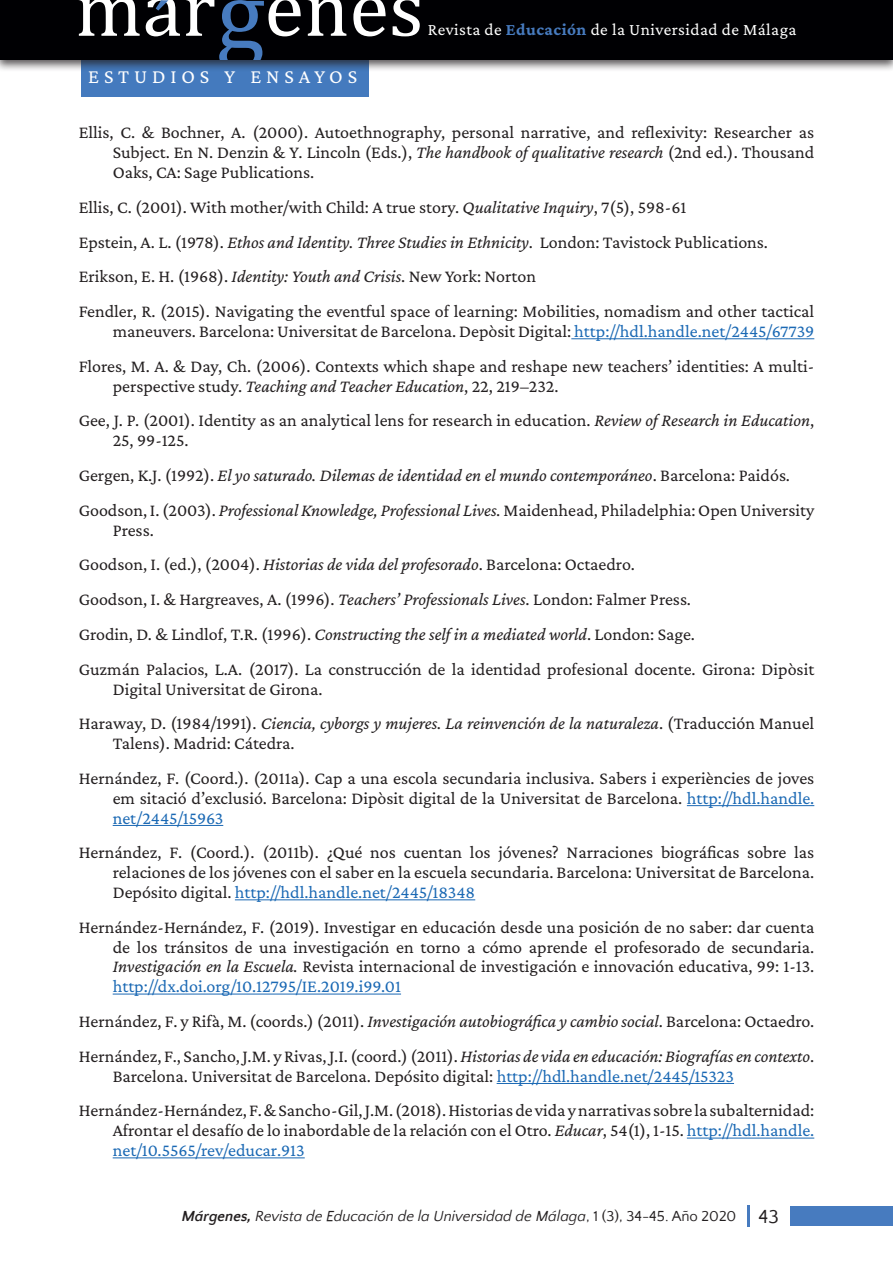
<style>
.page{position:relative;width:893px;height:1263px;background:#fff}
.page>*{position:absolute;margin:0;border:0;box-sizing:border-box;transform-origin:0 0}
.t1{font:20.25px "Crimson Pro";letter-spacing:.24em;color:#fff}
.t2{font:18px/34.8px "Crimson Pro";color:#231f20}
.t3{font:17.25px "Crimson Pro";letter-spacing:.025em;color:#fff}
.t4{font:italic 15px "Quattrocento Sans";color:#231f20}
.s1{font-weight:700;color:#477bbf}
.s2{font-style:italic}
.s3{color:#1b69b4}
.s4{font-weight:700}
.s5{font-style:normal}
.s6{font-style:normal;font-size:19.5px}
</style>
<div class="page">
<div style="left:81px;top:55px;width:288px;height:42px;background:#447abe"></div>
<div style="left:0;top:0;width:893px;height:72px;background:#231f20;opacity:.75"></div>
<div style="left:0;top:0;width:893px;height:60px;background:#000003"></div>
<svg style="left:78px;top:0;width:62px;height:36px"></svg>
<svg style="left:307px;top:0;width:39px;height:36px"></svg>
<svg style="left:353px;top:0;width:33px;height:36px"></svg>
<svg style="left:393px;top:0;width:27px;height:36px"></svg>
<svg style="left:146px;top:0;width:155px;height:59px"></svg>
<hr style="left:747px;top:1205px;width:3px;height:22px;background:#477bbf">
<div style="left:791px;top:1206px;width:102px;height:20px;background:#477bbf"></div>
<hr style="left:571px;top:338px;width:243px;height:1px;background:#1b69b4">
<hr style="left:687px;top:805px;width:127px;height:1px;background:#1b69b4">
<hr style="left:113px;top:825px;width:110px;height:1px;background:#1b69b4">
<hr style="left:235px;top:899px;width:240px;height:1px;background:#1b69b4">
<hr style="left:113px;top:993px;width:288px;height:1px;background:#1b69b4">
<hr style="left:497px;top:1083px;width:237px;height:1px;background:#1b69b4">
<hr style="left:687px;top:1137px;width:127px;height:1px;background:#1b69b4">
<hr style="left:113px;top:1157px;width:192px;height:1px;background:#1b69b4">
<p class="t1" style="left:88px;top:64px;width:270px">ESTUDIOS Y ENSAYOS</p>
<p class="t3" style="left:428px;top:18px;width:370px">Revista de <span class="s1">Educación</span> de la Universidad de Málaga</p>
<p class="t2" style="left:113px;top:122px;width:703px;line-height:19.8px;text-align:justify;text-indent:-34px">Ellis, C. &amp; Bochner, A. (2000). Autoethnography, personal narrative, and reflexivity: Researcher as Subject. En N. Denzin &amp; Y. Lincoln (Eds.), <span class="s2">The handbook of qualitative research</span> (2nd ed.). Thousand Oaks, CA: Sage Publications.</p>
<p class="t2" style="left:79px;top:189px;width:737px">Ellis, C. (2001). With mother/with Child: A true story. <span class="s2">Qualitative Inquiry</span>, 7(5), 598-61<br>Epstein, A. L. (1978). <span class="s2">Ethos and Identity. Three Studies in Ethnicity</span>. London: Tavistock Publications.<br>Erikson, E. H. (1968). <span class="s2">Identity: Youth and Crisis</span>. New York: Norton<br>Fendler, R. (2015). Navigating the eventful space of learning: Mobilities, nomadism and other tactical</p>
<p class="t2" style="left:79px;top:313px;width:737px;text-align:right">maneuvers. Barcelona: Universitat de Barcelona. Depòsit Digital: <span class="s3">http://hdl.handle.net/2445/67739<br></span>Flores, M. A. &amp; Day, Ch. (2006). Contexts which shape and reshape new teachers’ identities: A multi-</p>
<p class="t2" style="left:79px;top:368px;width:737px;text-indent:34px">perspective study. <span class="s2">Teaching and Teacher Education</span>, 22, 219–232.<br>Gee, J. P. (2001). Identity as an analytical lens for research in education. <span class="s2">Review of Research in Education</span>,</p>
<p class="t2" style="left:79px;top:423px;width:737px;text-indent:34px">25, 99-125.<br>Gergen, K.J. (1992). <span class="s2">El yo saturado. Dilemas de identidad en el mundo contemporáneo</span>. Barcelona: Paidós.<br>Goodson, I. (2003). <span class="s2">Professional Knowledge, Professional Lives.</span> Maidenhead, Philadelphia: Open University</p>
<p class="t2" style="left:79px;top:512px;width:737px;text-indent:34px">Press.<br>Goodson, I. (ed.), (2004). <span class="s2">Historias de vida del profesorado</span>. Barcelona: Octaedro.<br>Goodson, I. &amp; Hargreaves, A. (1996). <span class="s2">Teachers’ Professionals Lives</span>. London: Falmer Press.<br>Grodin, D. &amp; Lindlof, T.R. (1996). <span class="s2">Constructing the self in a mediated world</span>. London: Sage.<br>Guzmán Palacios, L.A. (2017). La construcción de la identidad profesional docente. Girona: Dipòsit</p>
<p class="t2" style="left:79px;top:671px;width:737px;text-indent:34px">Digital Universitat de Girona.<br>Haraway, D. (1984/1991). <span class="s2">Ciencia, cyborgs y mujeres. La reinvención de la naturaleza</span>. (Traducción Manuel</p>
<p class="t2" style="left:79px;top:726px;width:737px;text-indent:34px">Talens). Madrid: Cátedra.<br>Hernández, F. (Coord.). (2011a). Cap a una escola secundaria inclusiva. Sabers i experiències de joves</p>
<p class="t2" style="left:113px;top:788px;width:703px;line-height:19.8px">em sitació d’exclusió. Barcelona: Dipòsit digital de la Universitat de Barcelona. <span class="s3">http://hdl.handle. net/2445/15963</span></p>
<p class="t2" style="left:113px;top:842px;width:703px;line-height:19.8px;text-align:justify;text-indent:-34px">Hernández, F. (Coord.). (2011b). ¿Qué nos cuentan los jóvenes? Narraciones biográficas sobre las relaciones de los jóvenes con el saber en la escuela secundaria. Barcelona: Universitat de Barcelona.<br>Depósito digital. <span class="s3">http://hdl.handle.net/2445/18348</span></p>
<p class="t2" style="left:113px;top:917px;width:703px;line-height:19.8px;text-align:justify;text-indent:-34px">Hernández-Hernández, F. (2019). Investigar en educación desde una posición de no saber: dar cuenta de los tránsitos de una investigación en torno a cómo aprende el profesorado de secundaria.<br><span class="s2">Investigación en la Escuela.</span> Revista internacional de investigación e innovación educativa, 99: 1-13. <span class="s3">http://dx.doi.org/10.12795/IE.2019.i99.01</span></p>
<p class="t2" style="left:79px;top:1003px;width:737px">Hernández, F. y Rifà, M. (coords.) (2011). <span class="s2">Investigación autobiográfica y cambio social</span>. Barcelona: Octaedro.<br>Hernández, F., Sancho, J.M. y Rivas, J.I. (coord.) (2011). <span class="s2">Historias de vida en educación: Biografías en contexto</span>.</p>
<p class="t2" style="left:79px;top:1058px;width:737px;text-indent:34px">Barcelona. Universitat de Barcelona. Depósito digital: <span class="s3">http://hdl.handle.net/2445/15323<br></span>Hernández-Hernández, F. &amp; Sancho-Gil, J.M. (2018). Historias de vida y narrativas sobre la subalternidad:</p>
<p class="t2" style="left:113px;top:1120px;width:703px;line-height:19.8px">Afrontar el desafío de lo inabordable de la relación con el Otro. <span class="s2">Educar</span>, 54(1), 1-15. <span class="s3">http://hdl.handle. net/10.5565/rev/educar.913</span></p>
<p class="t4" style="left:182px;top:1208px;width:598px"><span class="s4">Márgenes,</span> Revista de Educación de la Universidad de Málaga<span class="s5">, 1 (3), 34-45. Año 2020</span> <span class="s6">43</span></p>
</div>
